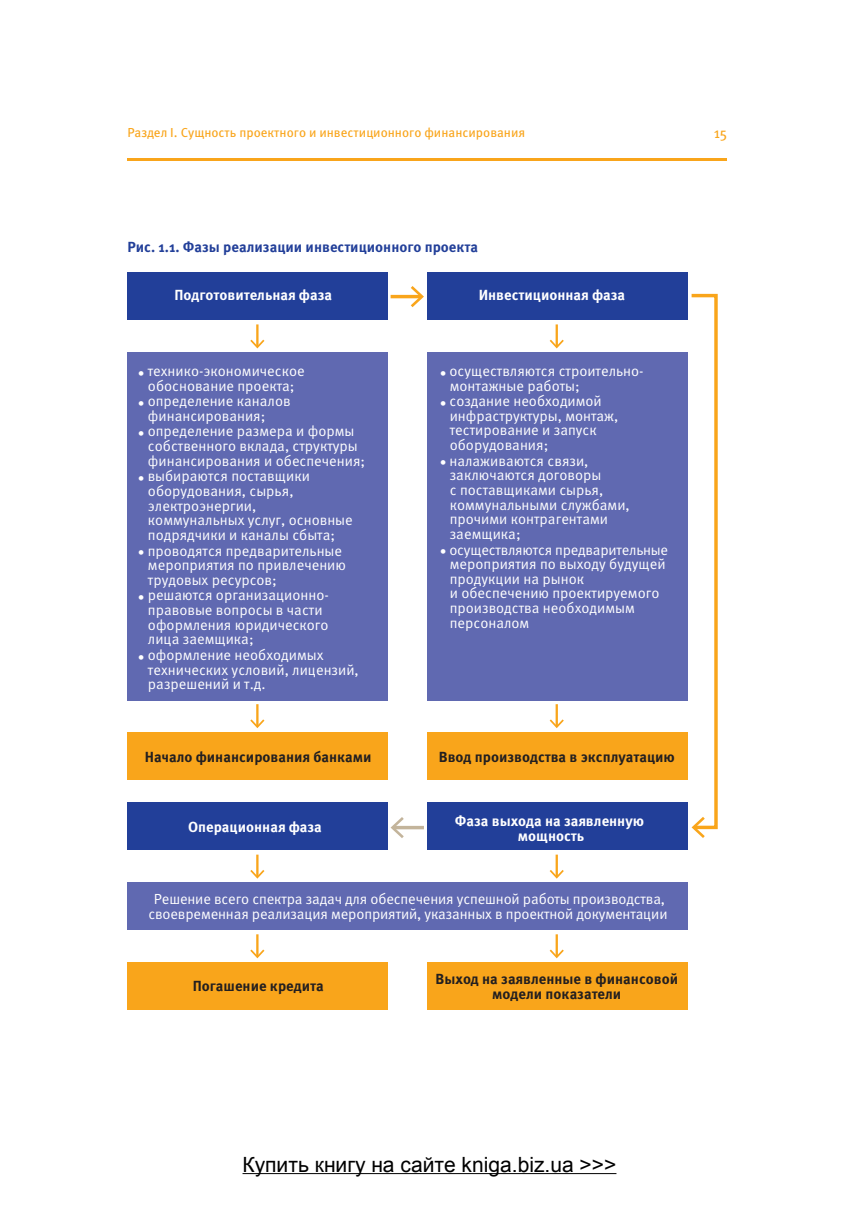
<style>
.page{position:relative;width:859px;height:1216px;background:#fff}
.page>*{position:absolute;margin:0;border:0;box-sizing:border-box;transform-origin:0 0}
.t1{font:21px "Arial";color:#000}
.t2{font:14.7px/14.7px "Meta Pro";color:#fff}
.t3{font:700 14.7px/14.7px "Meta Pro";color:#231f20;text-align:center}
.t4{font:700 14.7px/14.7px "Meta Pro";color:#fff;text-align:center}
.t5{font:700 14.7px "Meta Pro";color:#223f99}
.t6{font:14.7px "Meta Pro";color:#f9a51b}
.t7{font:12.95px "Meta Pro";color:#f9a51b}
</style>
<div class="page">
<hr style="left:127px;top:158px;width:600px;height:3px;background:#f9a51b">
<div style="left:127px;top:882px;width:560px;height:48px;background:#6069b1"></div>
<div style="left:127px;top:273px;width:260px;height:47px;background:#223f99"></div>
<div style="left:127px;top:352px;width:260px;height:348px;background:#6069b1"></div>
<div style="left:127px;top:732px;width:260px;height:47px;background:#f9a51b"></div>
<div style="left:127px;top:802px;width:260px;height:48px;background:#223f99"></div>
<div style="left:427px;top:273px;width:260px;height:47px;background:#223f99"></div>
<div style="left:427px;top:352px;width:260px;height:348px;background:#6069b1"></div>
<div style="left:427px;top:732px;width:260px;height:47px;background:#f9a51b"></div>
<div style="left:127px;top:962px;width:260px;height:47px;background:#f9a51b"></div>
<div style="left:427px;top:962px;width:260px;height:47px;background:#f9a51b"></div>
<div style="left:427px;top:802px;width:260px;height:48px;background:#223f99"></div>
<hr style="left:256px;top:324px;width:2px;height:22px;background:#f9a51b">
<svg style="left:250px;top:339px;width:14px;height:9px"></svg>
<hr style="left:555px;top:324px;width:2px;height:22px;background:#f9a51b">
<svg style="left:549px;top:339px;width:14px;height:9px"></svg>
<hr style="left:256px;top:704px;width:2px;height:22px;background:#f9a51b">
<svg style="left:250px;top:719px;width:14px;height:9px"></svg>
<hr style="left:555px;top:704px;width:2px;height:22px;background:#f9a51b">
<svg style="left:549px;top:719px;width:14px;height:9px"></svg>
<hr style="left:256px;top:854px;width:2px;height:22px;background:#f9a51b">
<svg style="left:250px;top:869px;width:14px;height:9px"></svg>
<hr style="left:555px;top:854px;width:2px;height:22px;background:#f9a51b">
<svg style="left:549px;top:869px;width:14px;height:9px"></svg>
<hr style="left:256px;top:934px;width:2px;height:22px;background:#f9a51b">
<svg style="left:250px;top:949px;width:14px;height:9px"></svg>
<hr style="left:555px;top:934px;width:2px;height:22px;background:#f9a51b">
<svg style="left:549px;top:949px;width:14px;height:9px"></svg>
<hr style="left:390px;top:295px;width:31px;height:3px;background:#f9a51b">
<svg style="left:410px;top:286px;width:14px;height:21px"></svg>
<svg style="left:403px;top:825px;width:21px;height:4px"></svg>
<svg style="left:390px;top:817px;width:13px;height:21px"></svg>
<svg style="left:687px;top:292px;width:31px;height:546px"></svg>
<hr style="left:242px;top:1173px;width:374px;height:1px;background:#000">
<p class="t7" style="left:127px;top:127px;width:399px">Раздел I. Сущность проектного и инвестиционного финансирования</p>
<p class="t6" style="left:713px;top:127px;width:15px">15</p>
<p class="t5" style="left:127px;top:241px;width:352px">Рис. 1.1. Фазы реализации инвестиционного проекта</p>
<p class="t4" style="left:174px;top:288px;width:159px">Подготовительная фаза</p>
<p class="t2" style="left:138px;top:364px;width:168px;text-align:center"><sub>•</sub> технико-экономическое обоснование проекта;</p>
<p class="t2" style="left:148px;top:395px;width:144px;text-indent:-10px"><sub>•</sub> определение каналов финансирования;</p>
<p class="t2" style="left:148px;top:425px;width:219px;text-indent:-10px"><sub>•</sub> определение размера и формы собственного вклада, структуры финансирования и обеспечения;</p>
<p class="t2" style="left:148px;top:470px;width:206px;text-indent:-10px"><sub>•</sub> выбираются поставщики оборудования, сырья, электроэнергии, коммунальных услуг, основные подрядчики и каналы сбыта;</p>
<p class="t2" style="left:148px;top:544px;width:199px;text-indent:-10px"><sub>•</sub> проводятся предварительные мероприятия по привлечению трудовых ресурсов;</p>
<p class="t2" style="left:148px;top:589px;width:182px;text-indent:-10px"><sub>•</sub> решаются организационно&shy;правовые вопросы в части оформления юридического лица заемщика;</p>
<p class="t2" style="left:148px;top:648px;width:212px;text-indent:-10px"><sub>•</sub> оформление необходимых технических условий, лицензий, разрешений и т.д.</p>
<p class="t4" style="left:478px;top:288px;width:148px">Инвестиционная фаза</p>
<p class="t2" style="left:449px;top:364px;width:195px;text-indent:-10px"><sub>•</sub> осуществляются строительно&shy;монтажные работы;</p>
<p class="t2" style="left:449px;top:395px;width:170px;text-indent:-10px"><sub>•</sub> создание необходимой инфраструктуры, монтаж, тестирование и запуск оборудования;</p>
<p class="t2" style="left:449px;top:454px;width:181px;text-indent:-10px"><sub>•</sub> налаживаются связи, заключаются договоры<br>с поставщиками сырья, коммунальными службами, прочими контрагентами заемщика;</p>
<p class="t2" style="left:449px;top:543px;width:220px;text-indent:-10px"><sub>•</sub> осуществляются предварительные мероприятия по выходу будущей продукции на рынок<br>и обеспечению проектируемого производства необходимым персоналом</p>
<p class="t3" style="left:145px;top:750px;width:228px">Начало финансирования банками</p>
<p class="t3" style="left:438px;top:750px;width:237px">Ввод производства в эксплуатацию</p>
<p class="t4" style="left:188px;top:821px;width:135px">Операционная фаза</p>
<p class="t4" style="left:454px;top:814px;width:191px">Фаза выхода на заявленную мощность</p>
<p class="t2" style="left:148px;top:892px;width:520px;text-align:center">Решение всего спектра задач для обеспечения успешной работы производства, своевременная реализация мероприятий, указанных в проектной документации</p>
<p class="t3" style="left:193px;top:979px;width:132px">Погашение кредита</p>
<p class="t3" style="left:435px;top:973px;width:244px">Выход на заявленные в финансовой модели показатели</p>
<h1 class="t1" style="left:242px;top:1150px;width:375px">Купить книгу на сайте kniga.biz.ua &gt;&gt;&gt;</h1>
</div>
